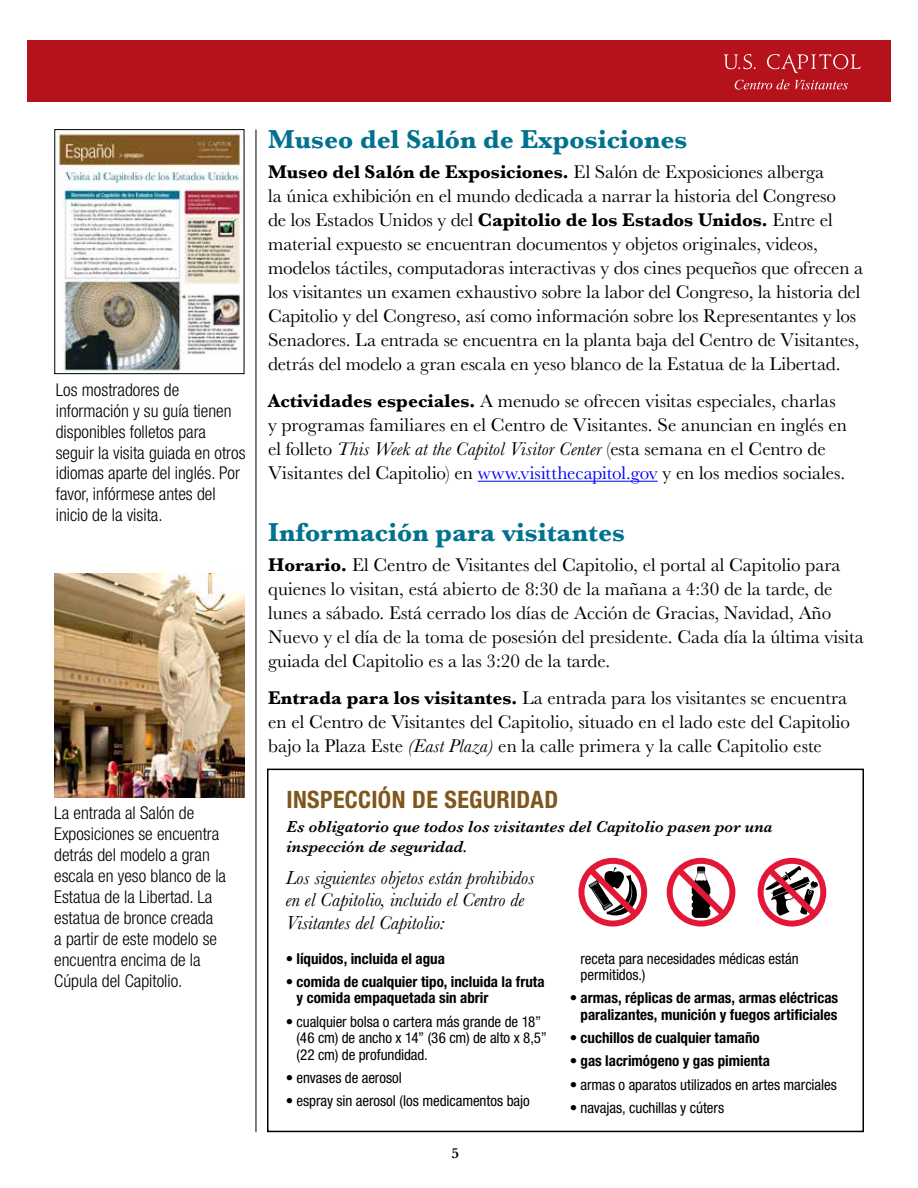
<style>
.page{position:relative;width:918px;height:1188px;background:#fff}
.page>*{position:absolute;margin:0;border:0;box-sizing:border-box;transform-origin:0 0}
.t1{font:700 27px "Baskerville";color:#00728f}
.t2{font:700 condensed 24px "Helvetica Neue LT Std";letter-spacing:.015em;color:#80561b}
.t3{font:italic 19.5px/22.5px "Baskerville";color:#000}
.t4{font:19.2px/24px "Baskerville";color:#000}
.t5{font:300 condensed 17.7px/21px "Helvetica Neue LT Std";color:#000}
.t6{font:italic 600 16.5px/19.5px "Baskerville";color:#000}
.t7{font:condensed 15px/16.5px "Helvetica Neue LT Std";letter-spacing:-.005em;color:#000}
.t8{font:700 condensed 15px/16.5px "Helvetica Neue LT Std";color:#000}
.t9{font:600 15px "Baskerville";color:#000}
.s1{font-weight:700}
.s2{font-style:italic}
.s3{color:#00f}
</style>
<div class="page">
<div style="left:27px;top:40px;width:863px;height:62px;background:#b5121b"></div>
<svg style="left:735px;top:79px;width:113px;height:11px"></svg>
<svg style="left:724px;top:54px;width:137px;height:19px"></svg>
<hr style="left:256px;top:130px;width:1px;height:1002px;background:#000">
<hr style="left:478px;top:481px;width:180px;height:1px;background:#00f">
<img style="left:54px;top:573px;width:191px;height:225px">
<img style="left:56px;top:131px;width:186px;height:241px">
<div style="left:54px;top:129px;width:190px;height:245px;border:1px solid #000"></div>
<div style="left:267px;top:769px;width:597px;height:363px;border:2px solid #000"></div>
<svg style="left:578px;top:858px;width:69px;height:69px"></svg>
<svg style="left:667px;top:858px;width:68px;height:69px"></svg>
<svg style="left:758px;top:858px;width:68px;height:69px"></svg>
<p class="t5" style="left:56px;top:379px;width:191px">Los mostradores de información y su guía tienen disponibles folletos para seguir la visita guiada en otros idiomas aparte del inglés. Por favor, infórmese antes del inicio de la visita.</p>
<p class="t5" style="left:54px;top:802px;width:173px">La entrada al Salón de<br>Exposiciones se encuentra detrás del modelo a gran escala en yeso blanco de la<br>Estatua de la Libertad. La estatua de bronce creada<br>a partir de este modelo se encuentra encima de la<br>Cúpula del Capitolio.</p>
<h1 class="t1" style="left:268px;top:120px;width:421px">Museo del Salón de Exposiciones</h1>
<p class="t4" style="left:268px;top:160px;width:596px"><span class="s1">Museo del Salón de Exposiciones.</span> El Salón de Exposiciones alberga<br>la única exhibición en el mundo dedicada a narrar la historia del Congreso<br>de los Estados Unidos y del <span class="s1">Capitolio de los Estados Unidos.</span> Entre el material expuesto se encuentran documentos y objetos originales, videos, modelos táctiles, computadoras interactivas y dos cines pequeños que ofrecen a los visitantes un examen exhaustivo sobre la labor del Congreso, la historia del Capitolio y del Congreso, así como información sobre los Representantes y los Senadores. La entrada se encuentra en la planta baja del Centro de Visitantes, detrás del modelo a gran escala en yeso blanco de la Estatua de la Libertad.</p>
<p class="t4" style="left:268px;top:389px;width:580px"><span class="s1">Actividades especiales.</span> A menudo se ofrecen visitas especiales, charlas y programas familiares en el Centro de Visitantes. Se anuncian en inglés en el folleto <span class="s2">This Week at the Capitol Visitor Center</span> (esta semana en el Centro de Visitantes del Capitolio) en <span class="s3">www.visitthecapitol.gov</span> y en los medios sociales.</p>
<h1 class="t1" style="left:268px;top:513px;width:358px">Información para visitantes</h1>
<p class="t4" style="left:268px;top:553px;width:597px"><span class="s1">Horario.</span> El Centro de Visitantes del Capitolio, el portal al Capitolio para quienes lo visitan, está abierto de 8:30 de la mañana a 4:30 de la tarde, de lunes a sábado. Está cerrado los días de Acción de Gracias, Navidad, Año Nuevo y el día de la toma de posesión del presidente. Cada día la última visita guiada del Capitolio es a las 3:20 de la tarde.</p>
<p class="t4" style="left:268px;top:686px;width:584px"><span class="s1">Entrada para los visitantes.</span> La entrada para los visitantes se encuentra en el Centro de Visitantes del Capitolio, situado en el lado este del Capitolio bajo la Plaza Este <span class="s2">(East Plaza)</span> en la calle primera y la calle Capitolio este</p>
<p class="t2" style="left:287px;top:785px;width:273px">INSPECCIÓN DE SEGURIDAD</p>
<p class="t6" style="left:287px;top:817px;width:488px">Es obligatorio que todos los visitantes del Capitolio pasen por una inspección de seguridad.</p>
<p class="t3" style="left:286px;top:866px;width:250px">Los siguientes objetos están prohibidos en el Capitolio, incluido el Centro de<br>Visitantes del Capitolio:</p>
<p class="t8" style="left:286px;top:950px;width:161px">• líquidos, incluida el agua</p>
<p class="t8" style="left:297px;top:973px;width:250px;text-indent:-11px">• comida de cualquier tipo, incluida la fruta y comida empaquetada sin abrir</p>
<p class="t7" style="left:297px;top:1013px;width:252px;text-indent:-11px">• cualquier bolsa o cartera más grande de 18” (46 cm) de ancho x 14” (36 cm) de alto x 8,5” (22 cm) de profundidad.</p>
<p class="t7" style="left:286px;top:1069px;width:118px">• envases de aerosol</p>
<p class="t7" style="left:286px;top:1093px;width:246px">• espray sin aerosol (los medicamentos bajo</p>
<p class="t9" style="left:452px;top:1142px;width:9px">5</p>
<p class="t7" style="left:581px;top:950px;width:220px">receta para necesidades médicas están permitidos.)</p>
<p class="t8" style="left:570px;top:990px;width:270px;text-align:right">• armas, réplicas de armas, armas eléctricas paralizantes, munición y fuegos artificiales</p>
<p class="t8" style="left:570px;top:1029px;width:191px">• cuchillos de cualquier tamaño</p>
<p class="t8" style="left:570px;top:1053px;width:202px">• gas lacrimógeno y gas pimienta</p>
<p class="t7" style="left:570px;top:1076px;width:269px">• armas o aparatos utilizados en artes marciales</p>
<p class="t7" style="left:570px;top:1099px;width:156px">• navajas, cuchillas y cúters</p>
</div>
